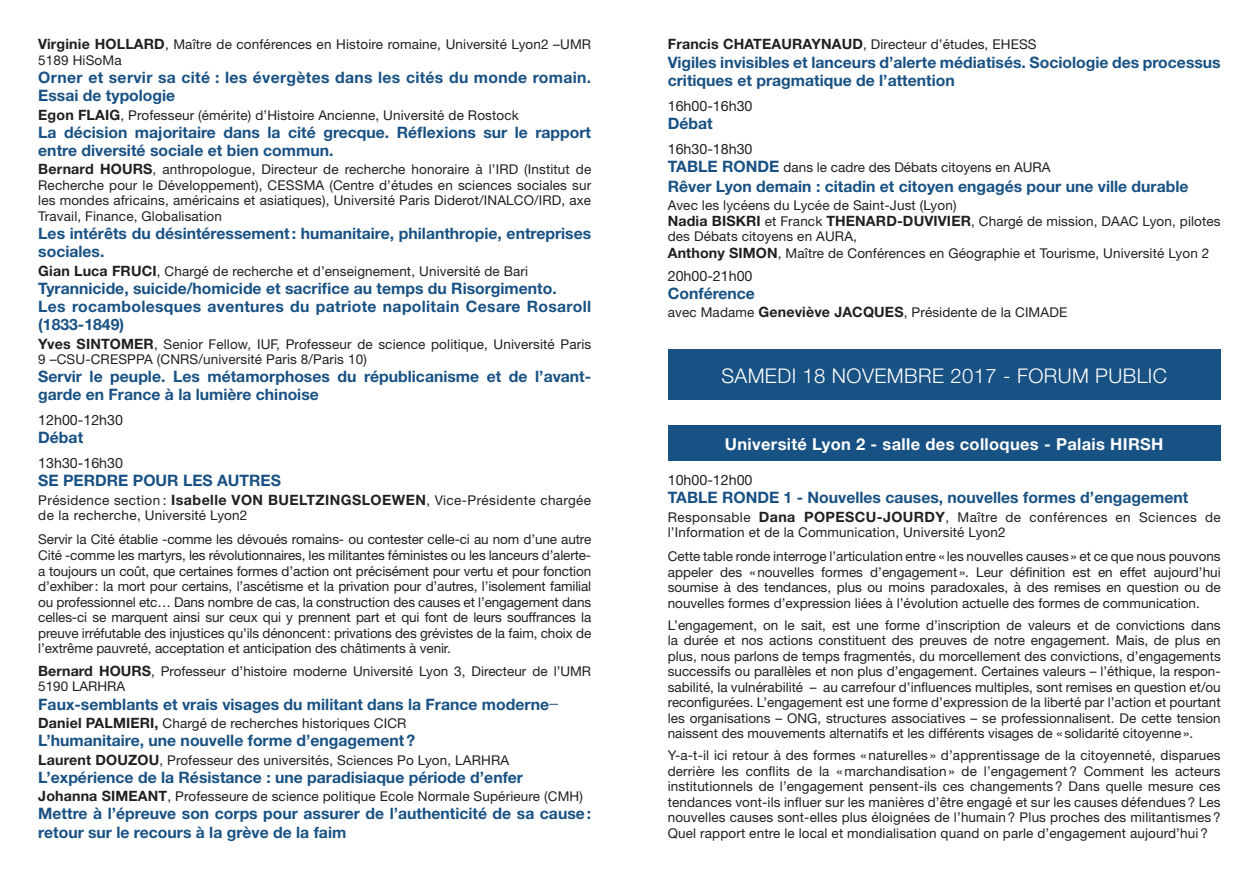
<style>
.page{position:relative;width:1259px;height:893px;background:#fff}
.page>*{position:absolute;margin:0;border:0;box-sizing:border-box;transform-origin:0 0}
.t1{font:300 20.25px "Helvetica Neue";letter-spacing:.02em;color:#fff}
.t2{font:700 16.5px "Helvetica Neue";letter-spacing:.02em;color:#fff}
.t3{font:700 15.75px/18.1px "Helvetica Neue";color:#185183}
.t4{font:700 15.75px/18.1px "Helvetica Neue";letter-spacing:.02em;color:#185183}
.t5{font:14.25px "Helvetica Neue";color:#231f20}
.t6{font:13.5px/15.5px "Helvetica Neue";letter-spacing:.01em;color:#231f20}
.t7{font:13.5px/15.6px "Helvetica Neue";letter-spacing:.03em;color:#231f20}
.s1{font-weight:700;font-size:14.25px}
.s2{font-weight:700;font-size:15.75px;color:#185183}
</style>
<div class="page">
<div style="left:668px;top:349px;width:552px;height:51px;background:#185183"></div>
<div style="left:668px;top:426px;width:552px;height:35px;background:#185183"></div>
<p class="t6" style="left:38px;top:37px;width:554px"><span class="s1">Virginie HOLLARD</span>, Maître de conférences en Histoire romaine, Université Lyon2 –UMR<br>5189 HiSoMa</p>
<p class="t4" style="left:38px;top:68px;width:554px">Orner et servir sa cité : les évergètes dans les cités du monde romain.<br>Essai de typologie</p>
<p class="t6" style="left:38px;top:107px;width:482px"><span class="s1">Egon FLAIG</span>, Professeur (émérite) d’Histoire Ancienne, Université de Rostock</p>
<p class="t3" style="left:38px;top:123px;width:554px">La décision majoritaire dans la cité grecque. Réflexions sur le rapport entre diversité sociale et bien commun.</p>
<p class="t6" style="left:38px;top:162px;width:554px;text-align:justify"><span class="s1">Bernard HOURS</span>, anthropologue, Directeur de recherche honoraire à l’IRD (Institut de Recherche pour le Développement), CESSMA (Centre d’études en sciences sociales sur les mondes africains, américains et asiatiques), Université Paris Diderot/INALCO/IRD, axe Travail, Finance, Globalisation</p>
<p class="t3" style="left:38px;top:224px;width:554px">Les intérêts du désintéressement: humanitaire, philanthropie, entreprises sociales.</p>
<p class="t6" style="left:38px;top:263px;width:491px"><span class="s1">Gian Luca FRUCI</span>, Chargé de recherche et d’enseignement, Université de Bari</p>
<p class="t3" style="left:38px;top:279px;width:554px">Tyrannicide, suicide/homicide et sacrifice au temps du Risorgimento.<br>Les rocambolesques aventures du patriote napolitain Cesare Rosaroll (1833-1849)</p>
<p class="t6" style="left:38px;top:336px;width:554px"><span class="s1">Yves SINTOMER</span>, Senior Fellow, IUF, Professeur de science politique, Université Paris<br>9 –CSU-CRESPPA (CNRS/université Paris 8/Paris 10)</p>
<p class="t3" style="left:38px;top:367px;width:554px">Servir le peuple. Les métamorphoses du républicanisme et de l’avant&shy;garde en France à la lumière chinoise</p>
<p class="t5" style="left:38px;top:412px;width:86px">12h00-12h30</p>
<p class="t3" style="left:38px;top:428px;width:46px">Débat</p>
<p class="t5" style="left:38px;top:455px;width:86px">13h30-16h30</p>
<p class="t3" style="left:38px;top:471px;width:244px">SE PERDRE POUR LES AUTRES</p>
<p class="t7" style="left:38px;top:492px;width:554px">Présidence section : <span class="s1">Isabelle VON BUELTZINGSLOEWEN</span>, Vice-Présidente chargée de la recherche, Université Lyon2</p>
<p class="t6" style="left:38px;top:532px;width:554px;text-align:justify">Servir la Cité établie -comme les dévoués romains- ou contester celle-ci au nom d’une autre Cité -comme les martyrs, les révolutionnaires, les militantes féministes ou les lanceurs d’alerte&shy;a toujours un coût, que certaines formes d’action ont précisément pour vertu et pour fonction d’exhiber: la mort pour certains, l’ascétisme et la privation pour d’autres, l’isolement familial ou professionnel etc… Dans nombre de cas, la construction des causes et l’engagement dans celles-ci se marquent ainsi sur ceux qui y prennent part et qui font de leurs souffrances la preuve irréfutable des injustices qu’ils dénoncent: privations des grévistes de la faim, choix de l’extrême pauvreté, acceptation et anticipation des châtiments à venir.</p>
<p class="t6" style="left:38px;top:663px;width:554px"><span class="s1">Bernard HOURS</span>, Professeur d’histoire moderne Université Lyon 3, Directeur de l’UMR<br>5190 LARHRA</p>
<p class="t3" style="left:38px;top:694px;width:512px">Faux-semblants et vrais visages du militant dans la France moderne</p>
<p class="t6" style="left:38px;top:715px;width:370px"><span class="s1">Daniel PALMIERI,</span> Chargé de recherches historiques CICR</p>
<p class="t3" style="left:38px;top:731px;width:378px">L’humanitaire, une nouvelle forme d’engagement?</p>
<p class="t6" style="left:38px;top:752px;width:472px"><span class="s1">Laurent DOUZOU</span>, Professeur des universités, Sciences Po Lyon, LARHRA</p>
<p class="t3" style="left:38px;top:768px;width:486px">L’expérience de la Résistance : une paradisiaque période d’enfer</p>
<p class="t6" style="left:38px;top:789px;width:546px"><span class="s1">Johanna SIMEANT</span>, Professeure de science politique Ecole Normale Supérieure (CMH)</p>
<p class="t3" style="left:38px;top:804px;width:554px">Mettre à l’épreuve son corps pour assurer de l’authenticité de sa cause: retour sur le recours à la grève de la faim</p>
<p class="t6" style="left:668px;top:37px;width:370px"><span class="s1">Francis CHATEAURAYNAUD</span>, Directeur d’études, EHESS</p>
<p class="t3" style="left:668px;top:52px;width:554px">Vigiles invisibles et lanceurs d’alerte médiatisés. Sociologie des processus critiques et pragmatique de l’attention</p>
<p class="t5" style="left:668px;top:97px;width:86px">16h00-16h30</p>
<p class="t3" style="left:668px;top:114px;width:46px">Débat</p>
<p class="t5" style="left:668px;top:140px;width:86px">16h30-18h30</p>
<p class="t6" style="left:668px;top:159px;width:384px"><span class="s2">TABLE RONDE</span> dans le cadre des Débats citoyens en AURA</p>
<p class="t3" style="left:668px;top:177px;width:522px">Rêver Lyon demain : citadin et citoyen engagés pour une ville durable</p>
<p class="t6" style="left:668px;top:197px;width:554px;line-height:16px">Avec les lycéens du Lycée de Saint-Just (Lyon)<br><span class="s1">Nadia BISKRI</span> et Franck <span class="s1">THENARD-DUVIVIER</span>, Chargé de mission, DAAC Lyon, pilotes des Débats citoyens en AURA,<br><span class="s1">Anthony SIMON</span>, Maître de Conférences en Géographie et Tourisme, Université Lyon 2</p>
<p class="t5" style="left:668px;top:267px;width:86px">20h00-21h00</p>
<p class="t3" style="left:668px;top:284px;width:89px">Conférence</p>
<p class="t6" style="left:668px;top:305px;width:401px">avec Madame <span class="s1">Geneviève JACQUES</span>, Présidente de la CIMADE</p>
<h1 class="t1" style="left:721px;top:363px;width:447px">SAMEDI 18 NOVEMBRE 2017 - FORUM PUBLIC</h1>
<p class="t2" style="left:725px;top:434px;width:440px">Université Lyon 2 - salle des colloques - Palais HIRSH</p>
<p class="t5" style="left:668px;top:471px;width:86px">10h00-12h00</p>
<p class="t3" style="left:668px;top:488px;width:522px">TABLE RONDE 1 - Nouvelles causes, nouvelles formes d’engagement</p>
<p class="t6" style="left:668px;top:509px;width:554px">Responsable <span class="s1">Dana POPESCU-JOURDY</span>, Maître de conférences en Sciences de l’Information et de la Communication, Université Lyon2</p>
<p class="t6" style="left:668px;top:548px;width:554px;text-align:justify">Cette table ronde interroge l’articulation entre « les nouvelles causes» et ce que nous pouvons appeler des «nouvelles formes d’engagement ». Leur définition est en effet aujourd’hui soumise à des tendances, plus ou moins paradoxales, à des remises en question ou de nouvelles formes d’expression liées à l’évolution actuelle des formes de communication.</p>
<p class="t6" style="left:668px;top:617px;width:554px;text-align:justify">L’engagement, on le sait, est une forme d’inscription de valeurs et de convictions dans la durée et nos actions constituent des preuves de notre engagement. Mais, de plus en plus, nous parlons de temps fragmentés, du morcellement des convictions, d’engagements successifs ou parallèles et non plus d’engagement. Certaines valeurs – l’éthique, la respon&shy;sabilité, la vulnérabilité – au carrefour d’influences multiples, sont remises en question et/ou reconfigurées. L’engagement est une forme d’expression de la liberté par l’action et pourtant les organisations – ONG, structures associatives – se professionnalisent. De cette tension naissent des mouvements alternatifs et les différents visages de « solidarité citoyenne».</p>
<p class="t6" style="left:668px;top:747px;width:554px;text-align:justify">Y-a-t-il ici retour à des formes « naturelles » d’apprentissage de la citoyenneté, disparues derrière les conflits de la « marchandisation » de l’engagement ? Comment les acteurs institutionnels de l’engagement pensent-ils ces changements ? Dans quelle mesure ces tendances vont-ils influer sur les manières d’être engagé et sur les causes défendues ? Les nouvelles causes sont-elles plus éloignées de l’humain ? Plus proches des militantismes ?<br>Quel rapport entre le local et mondialisation quand on parle d’engagement aujourd’hui ?</p>
</div>
